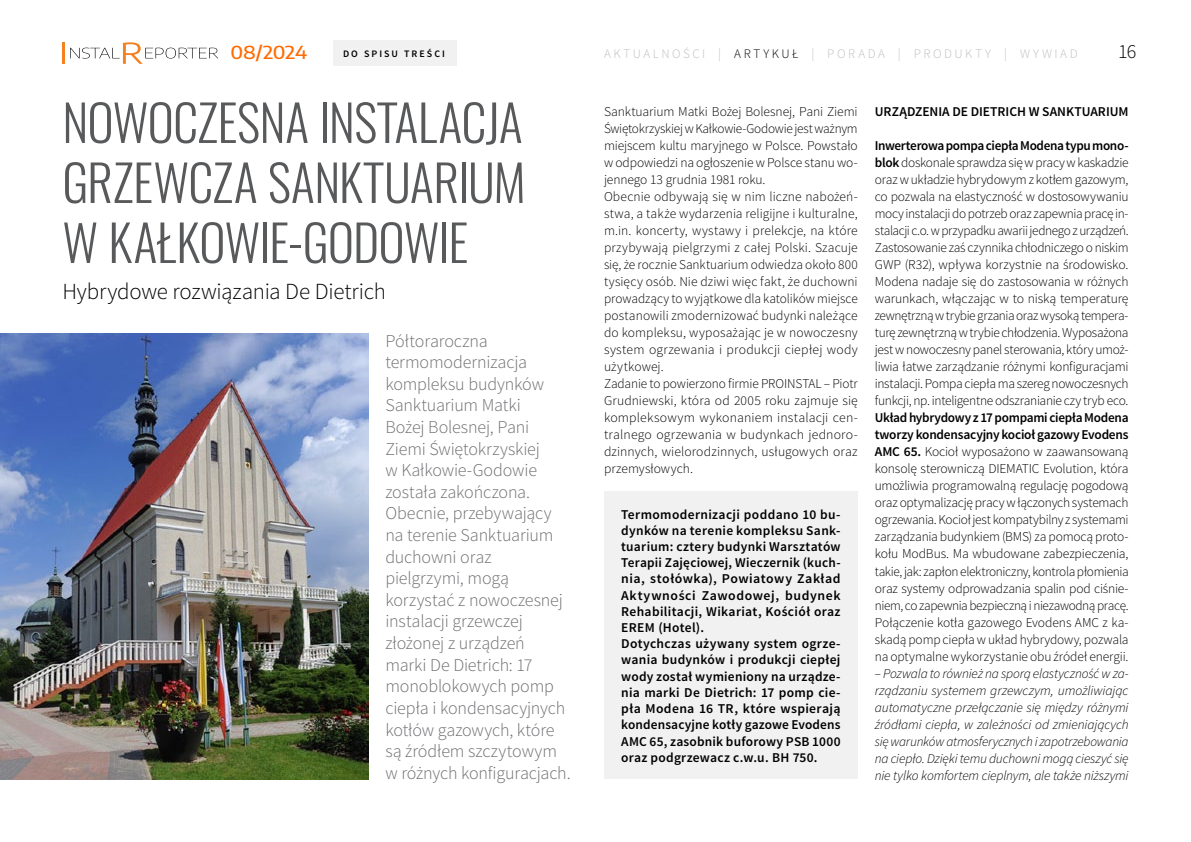
<style>
.page{position:relative;width:1191px;height:842px;background:#fff}
.page>*{position:absolute;margin:0;border:0;box-sizing:border-box;transform-origin:0 0}
.t1{font:300 50px/60px "Oswald";letter-spacing:-.015em;color:#58595b;text-align:justify}
.t2{font:300 23px "Source Sans Pro";letter-spacing:-.01em;color:#000}
.t3{font:300 20px "Source Sans Pro";color:#000}
.t4{font:300 18px/21.6px "Source Sans Pro";letter-spacing:-.01em;color:#6d6e71}
.t5{font:500 18px "Encode Sans";letter-spacing:-.015em;color:#ff6a00;scale:1.11 1}
.t6{font:300 13.5px/17px "Source Sans Pro";color:#000;text-align:justify}
.t7{font:600 13.5px/16.2px "Source Sans Pro";letter-spacing:.015em;color:#000;text-align:justify}
.t8{font:italic 300 13.5px/17px "Source Sans Pro";letter-spacing:-.015em;color:#000;text-align:justify}
.t9{font:600 13.5px "Source Sans Pro";letter-spacing:-.005em;color:#000}
.t10{font:300 13px "Source Sans Pro";letter-spacing:.195em;color:#bcbec0}
.t11{font:600 9.9px "Source Sans Pro";letter-spacing:.2em;color:#000}
.s1{color:#000}
.s2{font-weight:600}
</style>
<div class="page">
<hr style="left:62px;top:43px;width:3px;height:21px;background:#f58020">
<svg style="left:70px;top:42px;width:148px;height:22px"></svg>
<div style="left:333px;top:41px;width:123px;height:25px;background:#f1f1f2"></div>
<div style="left:604px;top:491px;width:253px;height:288px;background:#f1f1f2"></div>
<img style="left:0;top:333px;width:368px;height:446px">
<h3 class="t5" style="left:230px;top:40px;width:71px">08/2024</h3>
<p class="t11" style="left:343px;top:47px;width:103px">do spisu treści</p>
<p class="t10" style="left:604px;top:46px;width:459px">AKTUALNOŚCI | <span class="s1">ARTYKUŁ</span> | PORADa | PRODUKTY | wywiad</p>
<h3 class="t3" style="left:1118px;top:39px;width:20px">16</h3>
<h1 class="t1" style="left:62px;top:93px;width:465px">NOWOCZESNA INSTALACJA GRZEWCZA SANKTUARIUM W KAŁKOWIE-GODOWIE</h1>
<h2 class="t2" style="left:62px;top:277px;width:325px">Hybrydowe rozwiązania De Dietrich</h2>
<p class="t4" style="left:385px;top:330px;width:187px">Półtoraroczna termomodernizacja kompleksu budynków<br>Sanktuarium Matki<br>Bożej Bolesnej, Pani<br>Ziemi Świętokrzyskiej<br>w Kałkowie-Godowie została zakończona.<br>Obecnie, przebywający na terenie Sanktuarium duchowni oraz pielgrzymi, mogą korzystać z nowoczesnej instalacji grzewczej złożonej z urządzeń<br>marki De Dietrich: 17 monoblokowych pomp ciepła i kondensacyjnych kotłów gazowych, które są źródłem szczytowym w różnych konfiguracjach.</p>
<p class="t6" style="left:604px;top:103px;width:255px;text-align:left">Sanktuarium Matki Bożej Bolesnej, Pani Ziemi Świętokrzyskiej w Kałkowie-Godowie jest ważnym miejscem kultu maryjnego w Polsce. Powstało w odpowiedzi na ogłoszenie w Polsce stanu wo&shy;jennego 13 grudnia 1981 roku.<br>Obecnie odbywają się w nim liczne nabożeń&shy;stwa, a także wydarzenia religijne i kulturalne, m.in. koncerty, wystawy i prelekcje, na które przybywają pielgrzymi z całej Polski. Szacuje się, że rocznie Sanktuarium odwiedza około 800 tysięcy osób. Nie dziwi więc fakt, że duchowni prowadzący to wyjątkowe dla katolików miejsce postanowili zmodernizować budynki należące do kompleksu, wyposażając je w nowoczesny system ogrzewania i produkcji ciepłej wody użytkowej.<br>Zadanie to powierzono firmie PROINSTAL – Piotr Grudniewski, która od 2005 roku zajmuje się kompleksowym wykonaniem instalacji cen&shy;tralnego ogrzewania w budynkach jednoro&shy;dzinnych, wielorodzinnych, usługowych oraz przemysłowych.</p>
<p class="t9" style="left:874px;top:103px;width:255px">U rządzenia De Dietrich w Sanktuarium</p>
<p class="t6" style="left:874px;top:137px;width:255px"><span class="s2">I nwerterowa pompa ciepła Modena typu mono&shy;blok</span> doskonale sprawdza się w pracy w kaskadzie oraz w układzie hybrydowym z kotłem gazowym, co pozwala na elastyczność w dostosowywaniu mocy instalacji do potrzeb oraz zapewnia pracę in&shy;stalacji c.o. w przypadku awarii jednego z urządzeń.<br>Zastosowanie zaś czynnika chłodniczego o niskim GWP (R32), wpływa korzystnie na środowisko.<br>Modena nadaje się do zastosowania w różnych warunkach, włączając w to niską temperaturę zewnętrzną w trybie grzania oraz wysoką tempera&shy;turę zewnętrzną w trybie chłodzenia. Wyposażona jest w nowoczesny panel sterowania, który umoż&shy;liwia łatwe zarządzanie różnymi konfiguracjami instalacji. Pompa ciepła ma szereg nowoczesnych funkcji, np. inteligentne odszranianie czy tryb eco.</p>
<p class="t7" style="left:874px;top:410px;width:255px;line-height:17px">U kład hybrydowy z 17 pompami ciepła M odena tworzy kondensacyjny kocioł gazowy Evodens AMC</p>
<p class="t6" style="left:874px;top:443px;width:255px;text-indent:29px"><span class="s2">65.</span> Kocioł wyposażono w zaawansowaną konsolę sterowniczą DIEMATIC Evolution, która umożliwia programowalną regulację pogodową oraz optymalizację pracy w łączonych systemach ogrzewania. Kocioł jest kompatybilny z systemami zarządzania budynkiem (BMS) za pomocą proto&shy;kołu ModBus. Ma wbudowane zabezpieczenia, takie, jak: zapłon elektroniczny, kontrola płomienia oraz systemy odprowadzania spalin pod ciśnie&shy;niem, co zapewnia bezpieczną i niezawodną pracę.<br>Połączenie kotła gazowego Evodens AMC z ka&shy;skadą pomp ciepła w układ hybrydowy, pozwala na optymalne wykorzystanie obu źródeł energii.</p>
<p class="t8" style="left:874px;top:665px;width:255px">– Pozwala to również na sporą elastyczność w za&shy;rządzaniu systemem grzewczym, umożliwiając automatyczne przełączanie się między różnymi źródłami ciepła, w zależności od zmieniających się warunków atmosferycznych i zapotrzebowania na ciepło. Dzięki temu duchowni mogą cieszyć się nie tylko komfortem cieplnym, ale także niższymi</p>
<p class="t7" style="left:621px;top:506px;width:221px">Termomodernizacji poddano 10 bu&shy;dynków na terenie kompleksu Sank&shy;tuarium: cztery budynki Warsztatów Terapii Zajęciowej, Wieczernik (kuch&shy;nia, stołówka), Powiatowy Zakład Aktywności Zawodowej, budynek Rehabilitacji, Wikariat, Kościół oraz EREM</p>
<p class="t7" style="left:621px;top:620px;width:221px;text-align:left;text-indent:37px">(Hotel).<br>Dotychczas używany system ogrze&shy;wania budynków i produkcji ciepłej wody został wymieniony na urządze&shy;nia marki De Dietrich: 17 pomp cie&shy;pła M odena 16 TR, które wspierają kondensacyjne kotły gazowe Evodens<br>AMC</p>
<p class="t7" style="left:621px;top:733px;width:221px;text-indent:28px">65, zasobnik buforowy PSB 1000 oraz podgrzewacz c.w.u. BH 750.</p>
</div>
